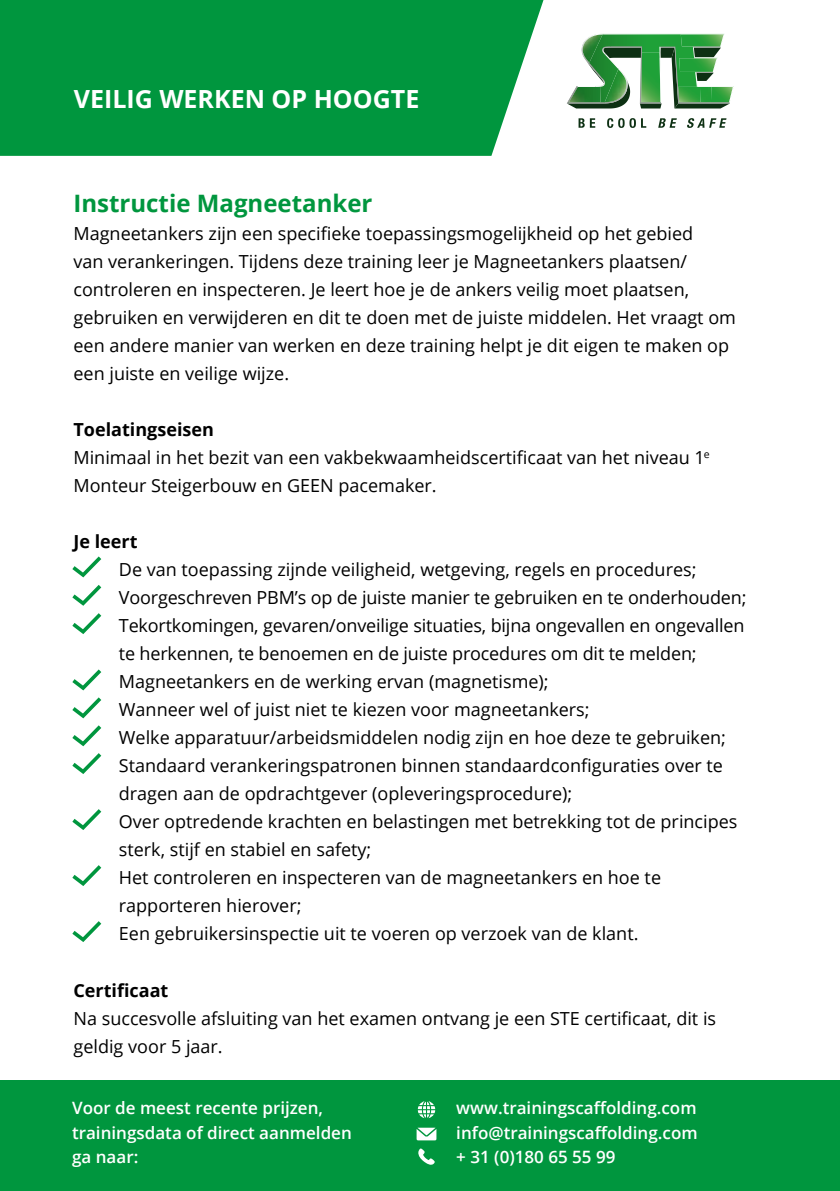
<style>
.page{position:relative;width:840px;height:1191px;background:#fff}
.page>*{position:absolute;margin:0;border:0;box-sizing:border-box;transform-origin:0 0}
.t1{font:700 25px "Open Sans";color:#fff}
.t2{font:700 24px "Open Sans";color:#00963e}
.t3{font:18px/28px "Open Sans";color:#000}
.t4{font:700 18px "Open Sans";color:#000}
.t5{font:600 17px/24px "Open Sans";color:#fff}
.s1{font-weight:700}
</style>
<div class="page">
<div style="left:0;top:1080px;width:839px;height:111px;background:#00963e"></div>
<svg style="left:416px;top:1127px;width:20px;height:13px"></svg>
<svg style="left:418px;top:1148px;width:16px;height:17px"></svg>
<svg style="left:417px;top:1101px;width:18px;height:17px"></svg>
<svg style="left:567px;top:33px;width:167px;height:75px"></svg>
<svg style="left:578px;top:118px;width:17px;height:10px"></svg>
<svg style="left:607px;top:118px;width:39px;height:10px"></svg>
<svg style="left:658px;top:118px;width:18px;height:10px"></svg>
<svg style="left:687px;top:118px;width:39px;height:10px"></svg>
<div style="left:0;top:0;width:543px;height:156px;background:#00963e"></div>
<svg style="left:72px;top:809px;width:29px;height:21px"></svg>
<svg style="left:72px;top:669px;width:29px;height:21px"></svg>
<svg style="left:72px;top:556px;width:29px;height:21px"></svg>
<svg style="left:72px;top:585px;width:29px;height:21px"></svg>
<svg style="left:72px;top:613px;width:29px;height:21px"></svg>
<svg style="left:72px;top:697px;width:29px;height:21px"></svg>
<svg style="left:72px;top:725px;width:29px;height:21px"></svg>
<svg style="left:72px;top:753px;width:29px;height:21px"></svg>
<svg style="left:72px;top:865px;width:29px;height:21px"></svg>
<svg style="left:72px;top:921px;width:29px;height:21px"></svg>
<h1 class="t1" style="left:74px;top:82px;width:347px">VEILIG WERKEN OP HOOGTE</h1>
<h2 class="t2" style="left:73px;top:186px;width:300px">Instructie Magneetanker</h2>
<p class="t3" style="left:73px;top:219px;width:663px">Magneetankers zijn een specifieke toepassingsmogelijkheid op het gebied<br>van verankeringen. Tijdens deze training leer je Magneetankers plaatsen/ controleren en inspecteren. Je leert hoe je de ankers veilig moet plaatsen, gebruiken en verwijderen en dit te doen met de juiste middelen. Het vraagt om een andere manier van werken en deze training helpt je dit eigen te maken op een juiste en veilige wijze.</p>
<p class="t3" style="left:73px;top:415px;width:637px"><span class="s1">Toelatingseisen<br></span>Minimaal in het bezit van een vakbekwaamheidscertificaat van het niveau 1<sup>e<br></sup>Monteur Steigerbouw en GEEN pacemaker.</p>
<p class="t4" style="left:73px;top:529px;width:66px">Je leert</p>
<p class="t3" style="left:119px;top:555px;width:628px">De van toepassing zijnde veiligheid, wetgeving, regels en procedures; Voorgeschreven PBM’s op de juiste manier te gebruiken en te onderhouden; Tekortkomingen, gevaren/onveilige situaties, bijna ongevallen en ongevallen te herkennen, te benoemen en de juiste procedures om dit te melden; Magneetankers en de werking ervan (magnetisme);<br>Wanneer wel of juist niet te kiezen voor magneetankers;<br>Welke apparatuur/arbeidsmiddelen nodig zijn en hoe deze te gebruiken; Standaard verankeringspatronen binnen standaardconfiguraties over te dragen aan de opdrachtgever (opleveringsprocedure);<br>Over optredende krachten en belastingen met betrekking tot de principes sterk, stijf en stabiel en safety;<br>Het controleren en inspecteren van de magneetankers en hoe te rapporteren hierover;<br>Een gebruikersinspectie uit te voeren op verzoek van de klant.</p>
<p class="t4" style="left:73px;top:977px;width:96px">Certificaat</p>
<p class="t3" style="left:73px;top:1003px;width:643px">Na succesvolle afsluiting van het examen ontvang je een STE certificaat, dit is geldig voor 5 jaar.</p>
<p class="t5" style="left:72px;top:1096px;width:281px">Voor de meest recente prijzen, trainingsdata of direct aanmelden ga naar:</p>
<p class="t5" style="left:456px;top:1096px;width:243px;text-align:justify">www.trainingscaffolding.com info@trainingscaffolding.com + 31 (0)180 65 55 99</p>
</div>
